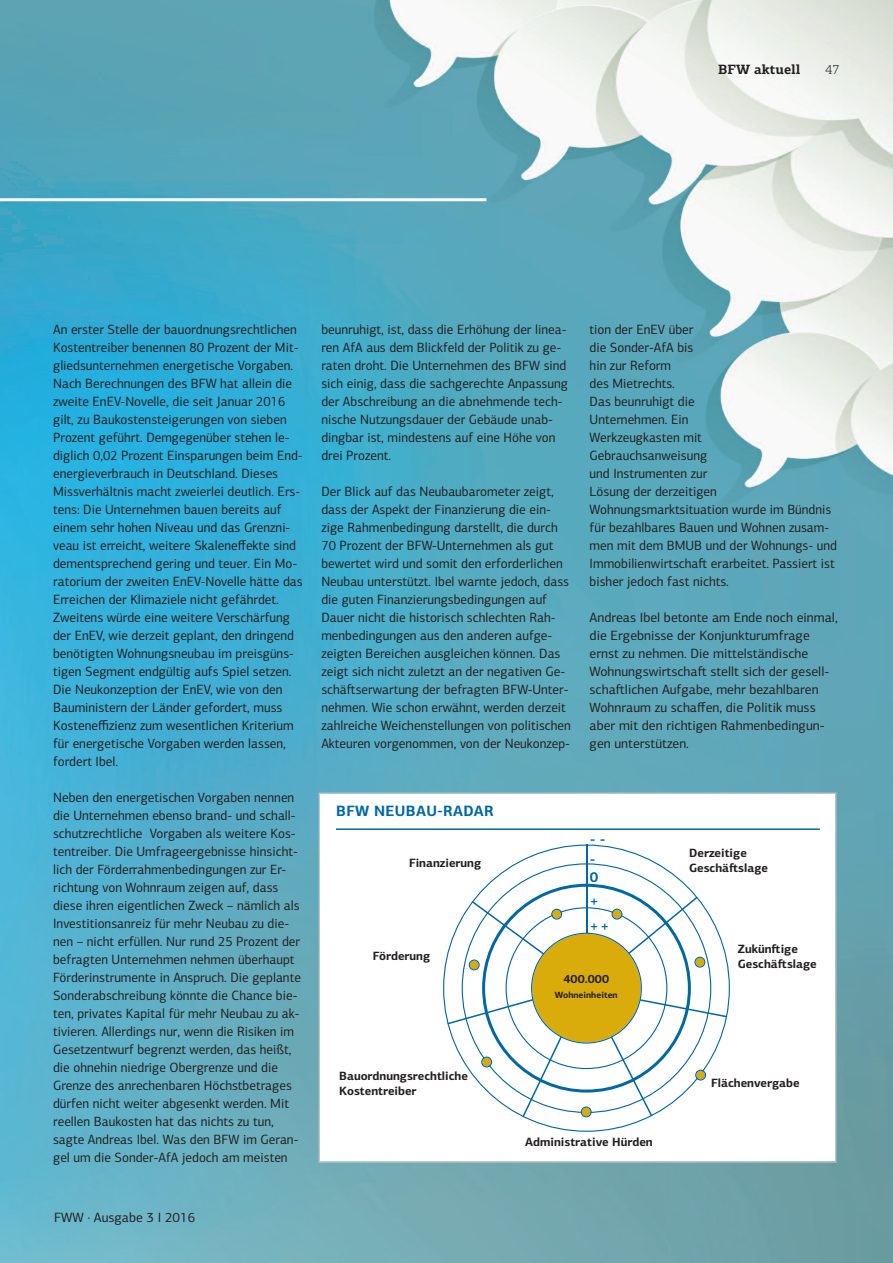
<style>
.page{position:relative;width:893px;height:1263px;background:#fff}
.page>*{position:absolute;margin:0;border:0;box-sizing:border-box;transform-origin:0 0}
.t1{font:700 15px "PF Centro Sans Pro";letter-spacing:.02em;color:#0068a5}
.t2{font:700 14.55px/19.5px "PF Centro Sans Pro";color:#0068a5}
.t3{font:13.5px/18px "PF Centro Sans Pro";color:#231f20}
.t4{font:700 13.5px "PF Centro Slab Pro";color:#231f20}
.t5{font:300 13.5px "PF Centro Slab Pro";color:#231f20}
.t6{font:700 12px/15px "PF Centro Sans Pro";color:#231f20}
.t7{font:700 9px "PF Centro Sans Pro";color:#231f20}
</style>
<div class="page">
<img style="left:0;top:0;width:893px;height:1263px">
<div style="left:320px;top:794px;width:515px;height:367px;background:#fff"></div>
<hr style="left:0;top:198px;width:486px;height:3px;background:#fff">
<hr style="left:336px;top:828px;width:484px;height:2px;background:#0068a5">
<svg style="left:443px;top:844px;width:287px;height:288px"></svg>
<svg style="left:448px;top:884px;width:279px;height:233px"></svg>
<p class="t4" style="left:718px;top:65px;width:84px">BFW aktuell</p>
<p class="t5" style="left:825px;top:65px;width:16px">47</p>
<p class="t3" style="left:53px;top:322px;width:251px">An erster Stelle der bauordnungsrechtlichen Kostentreiber benennen 80 Prozent der Mit&shy;gliedsunternehmen energetische Vorgaben.<br>Nach Berechnungen des BFW hat allein die zweite EnEV-Novelle, die seit Januar 2016 gilt, zu Baukostensteigerungen von sieben Prozent geführt. Demgegenüber stehen le&shy;diglich 0,02 Prozent Einsparungen beim End&shy;energieverbrauch in Deutschland. Dieses Missverhältnis macht zweierlei deutlich. Ers&shy;tens: Die Unternehmen bauen bereits auf einem sehr hohen Niveau und das Grenzni&shy;veau ist erreicht, weitere Skaleneffekte sind dementsprechend gering und teuer. Ein Mo&shy;ratorium der zweiten EnEV-Novelle hätte das Erreichen der Klimaziele nicht gefährdet.<br>Zweitens würde eine weitere Verschärfung der EnEV, wie derzeit geplant, den dringend benötigten Wohnungsneubau im preisgüns - tigen Segment endgültig aufs Spiel setzen.<br>Die Neukonzeption der EnEV, wie von den Bauministern der Länder gefordert, muss Kosteneffizienz zum wesentlichen Kriterium für energetische Vorgaben werden lassen, fordert Ibel.</p>
<p class="t3" style="left:53px;top:789px;width:249px">Neben den energetischen Vorgaben nennen die Unternehmen ebenso brand- und schall&shy;schutzrechtliche Vorgaben als weitere Kos&shy;tentreiber. Die Umfrageergebnisse hinsicht&shy;lich der Förderrahmenbedingungen zur Er&shy;richtung von Wohnraum zeigen auf, dass diese ihren eigentlichen Zweck – nämlich als Investitionsanreiz für mehr Neubau zu die&shy;nen – nicht erfüllen. Nur rund 25 Prozent der befragten Unternehmen nehmen überhaupt Förderinstrumente in Anspruch. Die geplante Sonderabschreibung könnte die Chance bie&shy;ten, privates Kapital für mehr Neubau zu ak&shy;tivieren. Allerdings nur, wenn die Risiken im Gesetzentwurf begrenzt werden, das heißt, die ohnehin niedrige Obergrenze und die Grenze des anrechenbaren Höchstbetrages dürfen nicht weiter abgesenkt werden. Mit reellen Baukosten hat das nichts zu tun, sagte Andreas Ibel. Was den BFW im Geran&shy;gel um die Sonder-AfA jedoch am meisten</p>
<p class="t3" style="left:54px;top:1210px;width:143px">FWW · Ausgabe 3 I 2016</p>
<p class="t3" style="left:321px;top:321px;width:248px">beunruhigt, ist, dass die Erhöhung der linea&shy;ren AfA aus dem Blickfeld der Politik zu ge&shy;raten droht. Die Unternehmen des BFW sind sich einig, dass die sachgerechte Anpassung der Abschreibung an die abnehmende tech&shy;nische Nutzungsdauer der Gebäude unab&shy;dingbar ist, mindestens auf eine Höhe von drei Prozent.</p>
<p class="t3" style="left:321px;top:483px;width:251px">Der Blick auf das Neubaubarometer zeigt, dass der Aspekt der Finanzierung die ein - zige Rahmenbedingung darstellt, die durch 70 Prozent der BFW-Unternehmen als gut bewertet wird und somit den erforderlichen Neubau unterstützt. Ibel warnte jedoch, dass die guten Finanzierungsbedingungen auf Dauer nicht die historisch schlechten Rah&shy;menbedingungen aus den anderen aufge&shy;zeigten Bereichen ausgleichen können. Das zeigt sich nicht zuletzt an der negativen Ge&shy;schäſtserwartung der befragten BFW-Unter&shy;nehmen. Wie schon erwähnt, werden derzeit zahlreiche Weichenstellungen von politischen Akteuren vorgenommen, von der Neukonzep-</p>
<p class="t3" style="left:590px;top:321px;width:249px">tion der EnEV über<br>die Sonder-AfA bis<br>hin zur Reform<br>des Mietrechts.<br>Das beunruhigt die<br>Unternehmen. Ein<br>Werkzeugkasten mit<br>Gebrauchsanweisung<br>und Instrumenten zur<br>Lösung der derzeitigen<br>Wohnungsmarktsituation wurde im Bündnis für bezahlbares Bauen und Wohnen zusam&shy;men mit dem BMUB und der Wohnungs- und<br>Immobilienwirtschaſt erarbeitet. Passiert ist bisher jedoch fast nichts.</p>
<p class="t3" style="left:590px;top:610px;width:250px">Andreas Ibel betonte am Ende noch einmal, die Ergebnisse der Konjunkturumfrage ernst zu nehmen. Die mittelständische Wohnungswirtschaſt stellt sich der gesell&shy;schaſtlichen Aufgabe, mehr bezahlbaren Wohnraum zu schaffen, die Politik muss aber mit den richtigen Rahmenbedingun&shy;gen unterstützen.</p>
<p class="t1" style="left:336px;top:805px;width:159px">BFW NEUBAU-RADAR</p>
<p class="t6" style="left:409px;top:857px;width:74px">Finanzierung</p>
<p class="t6" style="left:373px;top:949px;width:59px">Förderung</p>
<p class="t2" style="left:590px;top:831px;width:17px">- - -</p>
<p class="t2" style="left:590px;top:866px;width:10px;line-height:24px">0 +</p>
<p class="t2" style="left:590px;top:918px;width:21px">++</p>
<p class="t6" style="left:689px;top:847px;width:80px">Derzeitige<br>Geschäſtslage</p>
<p class="t6" style="left:738px;top:943px;width:80px">Zukünſtige<br>Geschäſtslage</p>
<p class="t6" style="left:339px;top:1069px;width:130px">Bauordnungsrechtliche<br>Kostentreiber</p>
<p class="t6" style="left:564px;top:972px;width:47px">400.000</p>
<p class="t7" style="left:555px;top:991px;width:64px">Wohneinheiten</p>
<p class="t6" style="left:525px;top:1135px;width:129px">Administrative Hürden</p>
<p class="t6" style="left:711px;top:1076px;width:90px">Flächenvergabe</p>
</div>
